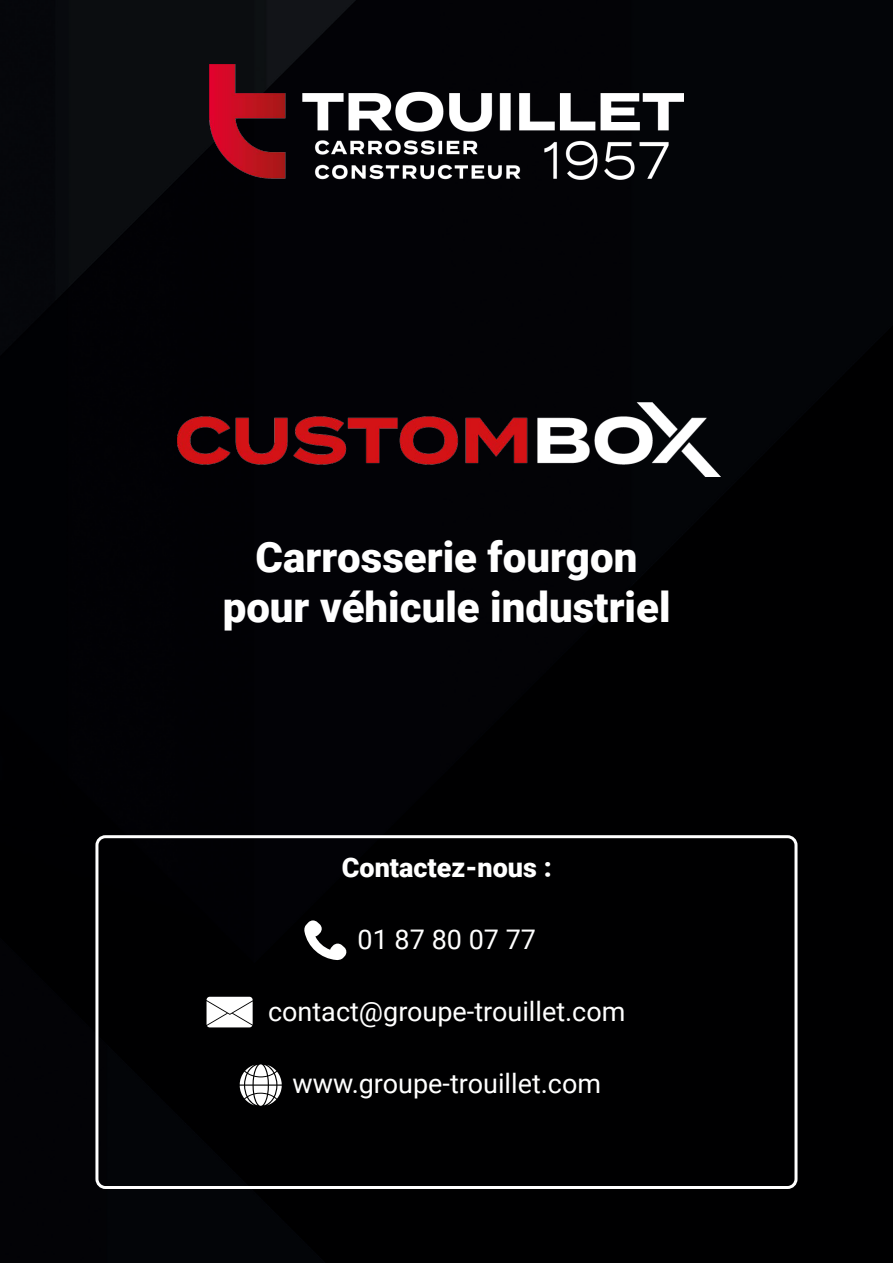
<style>
.page{position:relative;width:893px;height:1263px;background:#010104}
.page>*{position:absolute;margin:0;border:0;box-sizing:border-box;transform-origin:0 0}
.SERVICES{font:900 42px/50.4px "Roboto";color:#fff;text-align:center}
.t1{font:27px "Roboto";color:#fff}
.t2{font:900 27px "Roboto";color:#fff}
</style>
<div class="page">
<img style="left:177px;top:403px;width:544px;height:74px">
<div style="left:95px;top:835px;width:702px;height:354px;border:3px solid #fff;border-radius:9px"></div>
<svg style="left:207px;top:997px;width:46px;height:30px"></svg>
<svg style="left:304px;top:920px;width:43px;height:40px"></svg>
<svg style="left:240px;top:1064px;width:42px;height:42px"></svg>
<img style="left:209px;top:65px;width:475px;height:114px">
<p class="SERVICES" style="left:223px;top:530px;width:449px">Carrosserie fourgon pour véhicule industriel</p>
<p class="t2" style="left:342px;top:848px;width:212px">Contactez-nous :</p>
<p class="t1" style="left:358px;top:920px;width:180px">01 87 80 07 77</p>
<p class="t1" style="left:268px;top:992px;width:359px">contact@groupe-trouillet.com</p>
<p class="t1" style="left:292px;top:1064px;width:310px">www.groupe-trouillet.com</p>
</div>
